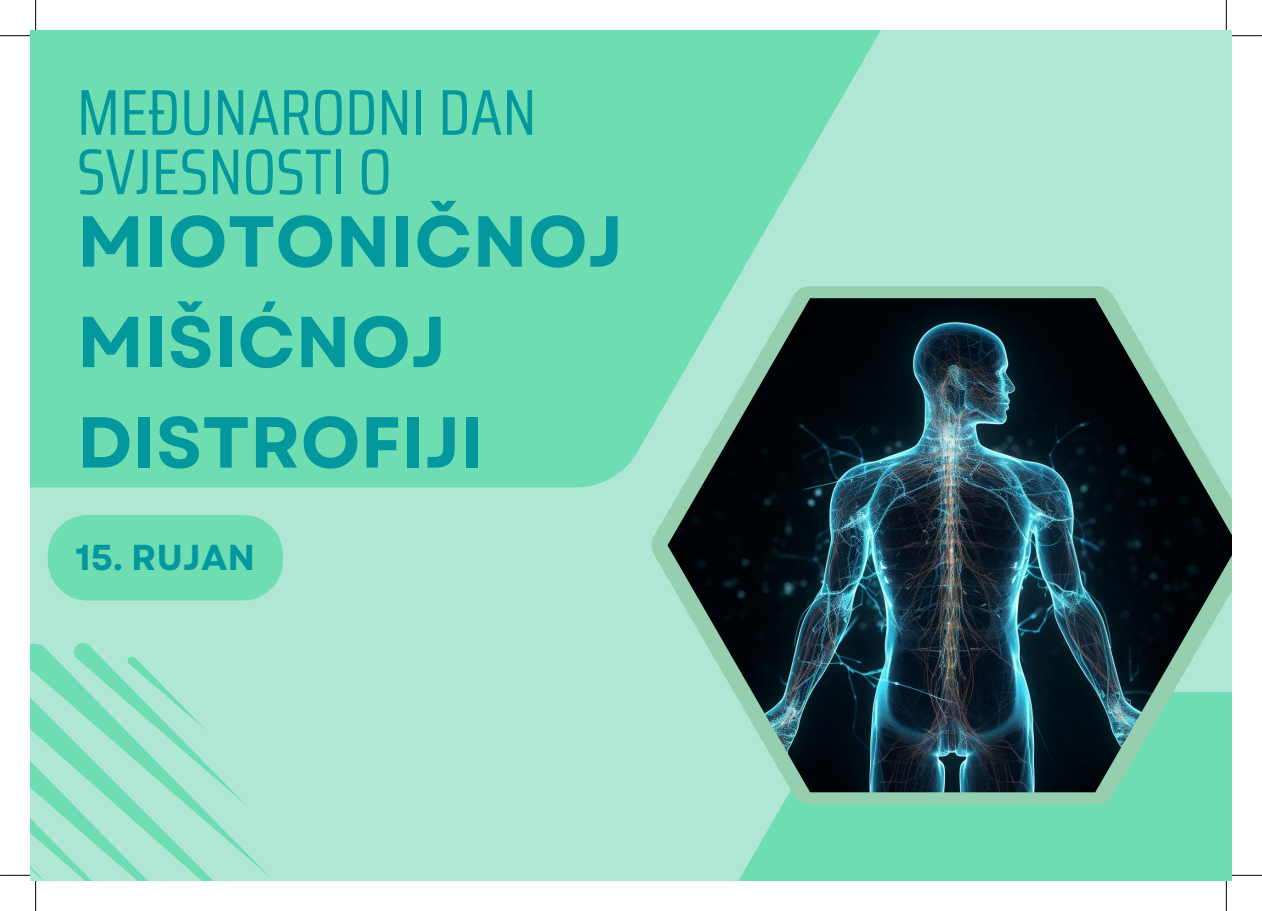
<style>
.page{position:relative;width:1262px;height:911px;background:#fff}
.page>*{position:absolute;margin:0;border:0;box-sizing:border-box;transform-origin:0 0}
.t1{font:700 72px/100.4px "Garet";color:#03989e}
.t2{font:64.8px/59.4px "Saira Condensed";color:#03989e}
.t3{font:700 36px "Garet";color:#03989e}
</style>
<div class="page">
<div style="left:30px;top:30px;width:1202px;height:850px;background:#b0e6d6"></div>
<div style="left:30px;top:30px;width:851px;height:457px;background:#6fddb2"></div>
<div style="left:739px;top:804px;width:493px;height:76px;background:#6fddb2"></div>
<svg style="left:651px;top:286px;width:581px;height:518px"></svg>
<svg style="left:30px;top:643px;width:109px;height:19px"></svg>
<svg style="left:30px;top:662px;width:240px;height:218px"></svg>
<img style="left:667px;top:298px;width:565px;height:494px">
<svg style="left:48px;top:515px;width:235px;height:85px;background:#73ddb4"></svg>
<hr style="left:0;top:35px;width:30px;height:1px;background:#000">
<hr style="left:1232px;top:35px;width:30px;height:1px;background:#000">
<hr style="left:0;top:874px;width:30px;height:1px;background:#000">
<hr style="left:1232px;top:874px;width:30px;height:1px;background:#000">
<hr style="left:35px;top:0;width:1px;height:30px;background:#000">
<hr style="left:35px;top:880px;width:1px;height:30px;background:#000">
<hr style="left:1226px;top:0;width:1px;height:30px;background:#000">
<hr style="left:1226px;top:880px;width:1px;height:30px;background:#000">
<p class="t2" style="left:77px;top:81px;width:461px">MEĐUNARODNI DAN<br>SVJESNOSTI O</p>
<p class="t1" style="left:77px;top:194px;width:548px">MIOTONIČNOJ<br>MIŠIĆNOJ<br>DISTROFIJI</p>
<p class="t3" style="left:76px;top:534px;width:181px">15. RUJAN</p>
</div>
